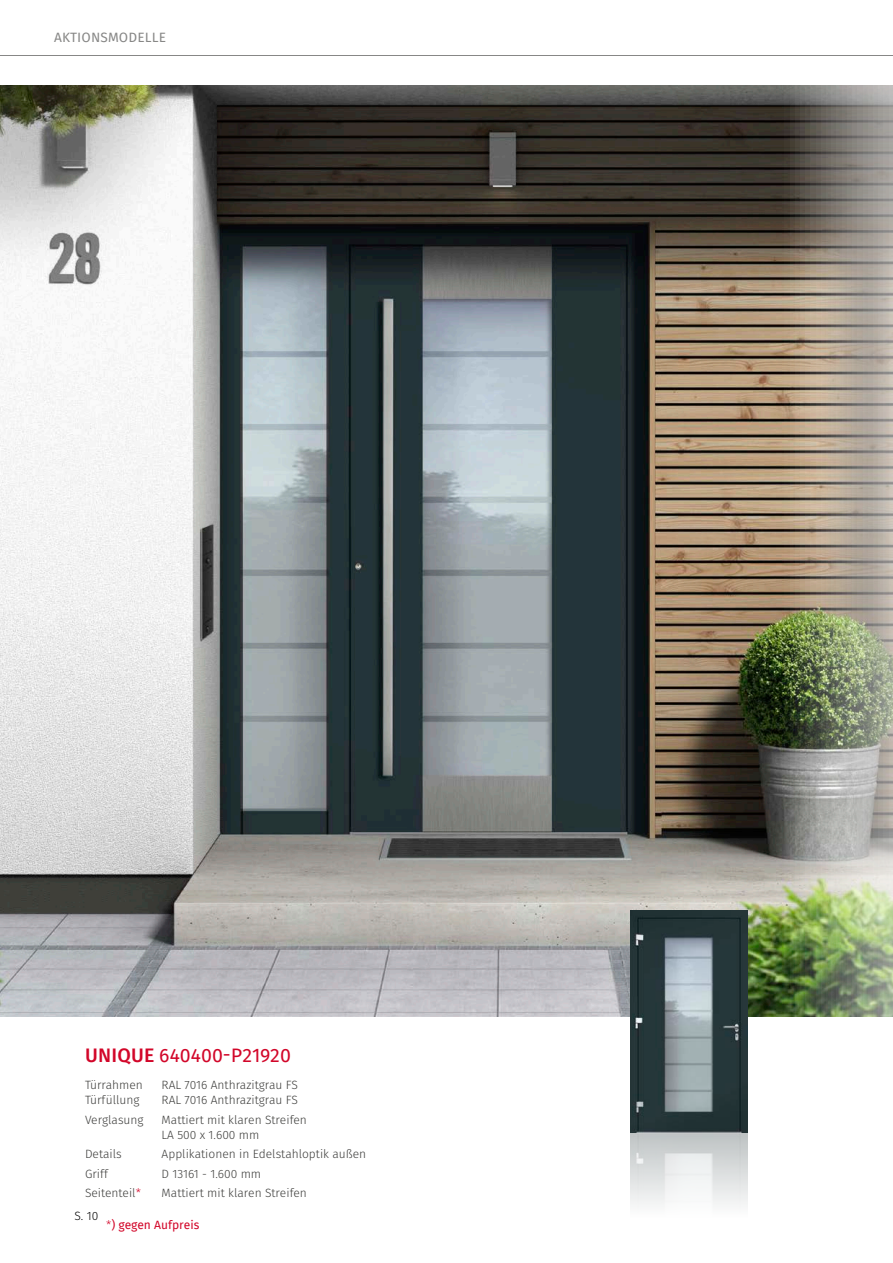
<style>
.page{position:relative;width:893px;height:1263px;background:#fff}
.page>*{position:absolute;margin:0;border:0;box-sizing:border-box;transform-origin:0 0}
.t1{font:19.5px "Fira Sans";color:#d20629}
.t2{font:13.5px "Fira Sans";letter-spacing:.01em;color:#878786}
.t3{font:300 12px/15px "Fira Sans";color:#3c3c3a}
.t4{font:12px "Fira Sans";color:#d20629}
.t5{font:300 12px "Fira Sans";color:#000}
.s1{font-weight:500}
.s2{color:#d20629}
.s3{font-weight:300}
</style>
<div class="page">
<hr style="left:0;top:55px;width:893px;height:1px;background:#878786">
<img style="left:0;top:85px;width:893px;height:931px">
<img style="left:630px;top:1132px;width:117px;height:75px">
<svg style="left:630px;top:910px;width:117px;height:222px;fill:#26373a"></svg>
<p class="t2" style="left:54px;top:28px;width:113px">AKTIONSMODELLE</p>
<h1 class="t1" style="left:85px;top:1042px;width:207px"><span class="s1">UNIQUE</span> 640400-P21920</h1>
<p class="t3" style="left:85px;top:1078px;width:59px">Türrahmen</p>
<p class="t3" style="left:162px;top:1078px;width:138px">RAL 7016 Anthrazitgrau FS</p>
<p class="t3" style="left:85px;top:1093px;width:56px">Türfüllung</p>
<p class="t3" style="left:162px;top:1093px;width:138px">RAL 7016 Anthrazitgrau FS</p>
<p class="t3" style="left:85px;top:1113px;width:60px">Verglasung</p>
<p class="t3" style="left:162px;top:1113px;width:147px">Mattiert mit klaren Streifen<br>LA 500 x 1.600 mm</p>
<p class="t3" style="left:85px;top:1147px;width:38px">Details</p>
<p class="t3" style="left:162px;top:1147px;width:206px">Applikationen in Edelstahloptik außen</p>
<p class="t3" style="left:85px;top:1167px;width:24px">Griff</p>
<p class="t3" style="left:162px;top:1167px;width:101px">D 13161 - 1.600 mm</p>
<p class="t3" style="left:85px;top:1186px;width:57px">Seitenteil<span class="s2">*</span></p>
<p class="t3" style="left:162px;top:1186px;width:147px">Mattiert mit klaren Streifen</p>
<p class="t4" style="left:106px;top:1216px;width:95px"><span class="s3">*</span>) gegen Aufpreis</p>
<p class="t5" style="left:74px;top:1207px;width:25px">S. 10</p>
</div>
